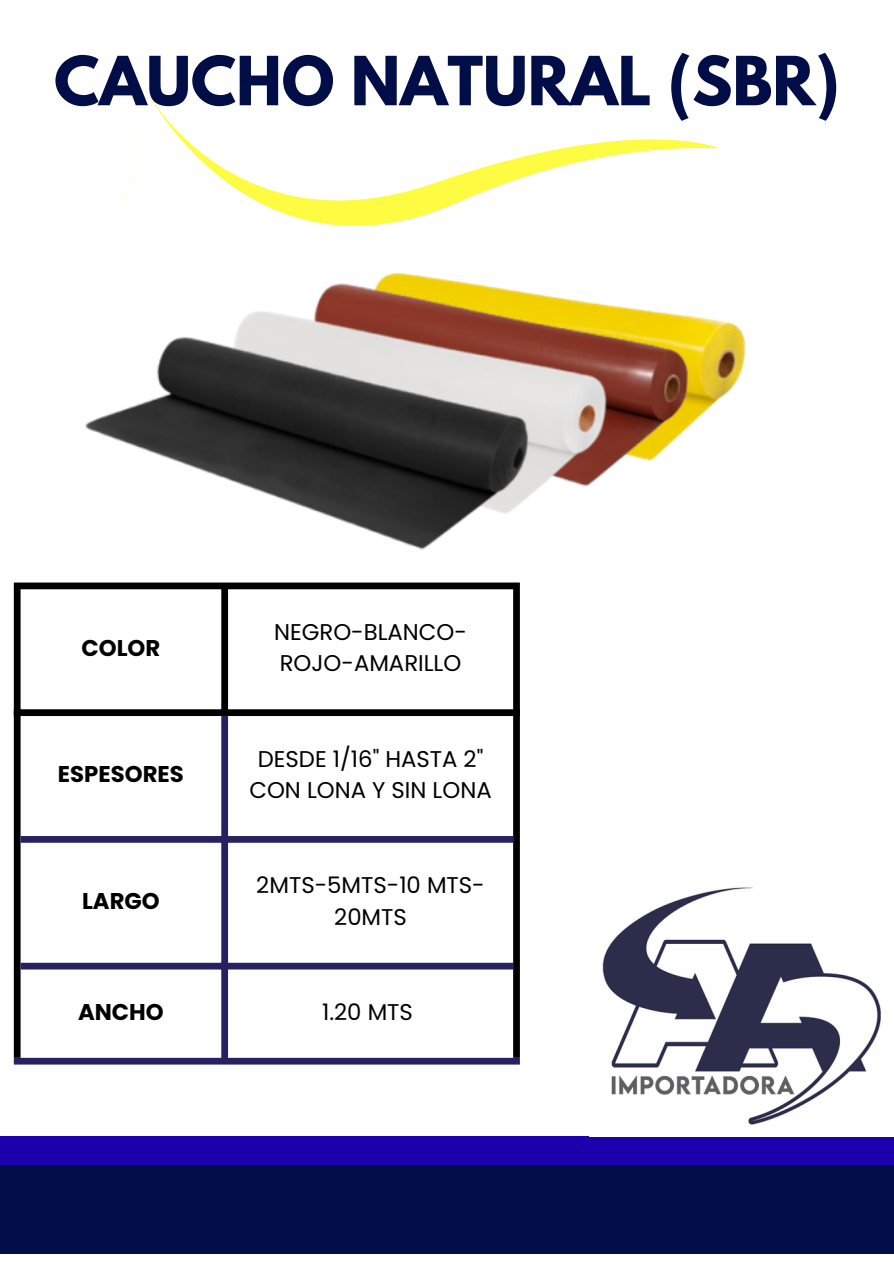
<style>
.page{position:relative;width:894px;height:1264px;background:#fff}
.page>*{position:absolute;margin:0;border:0;box-sizing:border-box;transform-origin:0 0}
.t1{font:700 60px "League Spartan";color:#010d47}
.t2{font:22.8px/31.5px "Poppins";color:#000;text-align:center}
.t3{font:700 22.8px "Poppins";color:#000}
</style>
<div class="page">
<div style="left:0;top:1136px;width:893px;height:72px;background:#1d00ad"></div>
<div style="left:0;top:1165px;width:893px;height:88px;background:#010d47"></div>
<svg style="left:124px;top:90px;width:598px;height:136px"></svg>
<div style="left:14px;top:589px;width:7px;height:468px;background:#000"></div>
<div style="left:221px;top:589px;width:7px;height:120px;background:#000"></div>
<div style="left:513px;top:589px;width:6px;height:468px;background:#000"></div>
<div style="left:14px;top:582px;width:505px;height:7px;background:#000"></div>
<div style="left:14px;top:709px;width:505px;height:7px;background:#000"></div>
<div style="left:221px;top:716px;width:7px;height:341px;background:#262262"></div>
<div style="left:21px;top:836px;width:492px;height:6px;background:#262262"></div>
<div style="left:21px;top:962px;width:492px;height:7px;background:#262262"></div>
<div style="left:14px;top:1057px;width:505px;height:7px;background:#262262"></div>
<img style="left:85px;top:272px;width:661px;height:278px">
<img style="left:602px;top:887px;width:279px;height:238px">
<p class="t1" style="left:54px;top:51px;width:786px">CAUCHO NATURAL (SBR)</p>
<p class="t3" style="left:81px;top:631px;width:80px">COLOR</p>
<p class="t3" style="left:58px;top:758px;width:127px">ESPESORES</p>
<p class="t3" style="left:82px;top:885px;width:79px">LARGO</p>
<h1 class="t2" style="left:274px;top:616px;width:194px;text-align:left">NEGRO-BLANCO-<br>ROJO-AMARILLO</h1>
<p class="t2" style="left:249px;top:743px;width:244px">DESDE 1/16" HASTA 2"<br>CON LONA Y SIN LONA</p>
<p class="t2" style="left:256px;top:869px;width:230px">2MTS-5MTS-10 MTS-<br>20MTS</p>
<p class="t3" style="left:78px;top:996px;width:87px">ANCHO</p>
<p class="t2" style="left:322px;top:996px;width:92px">1.20 MTS</p>
</div>
